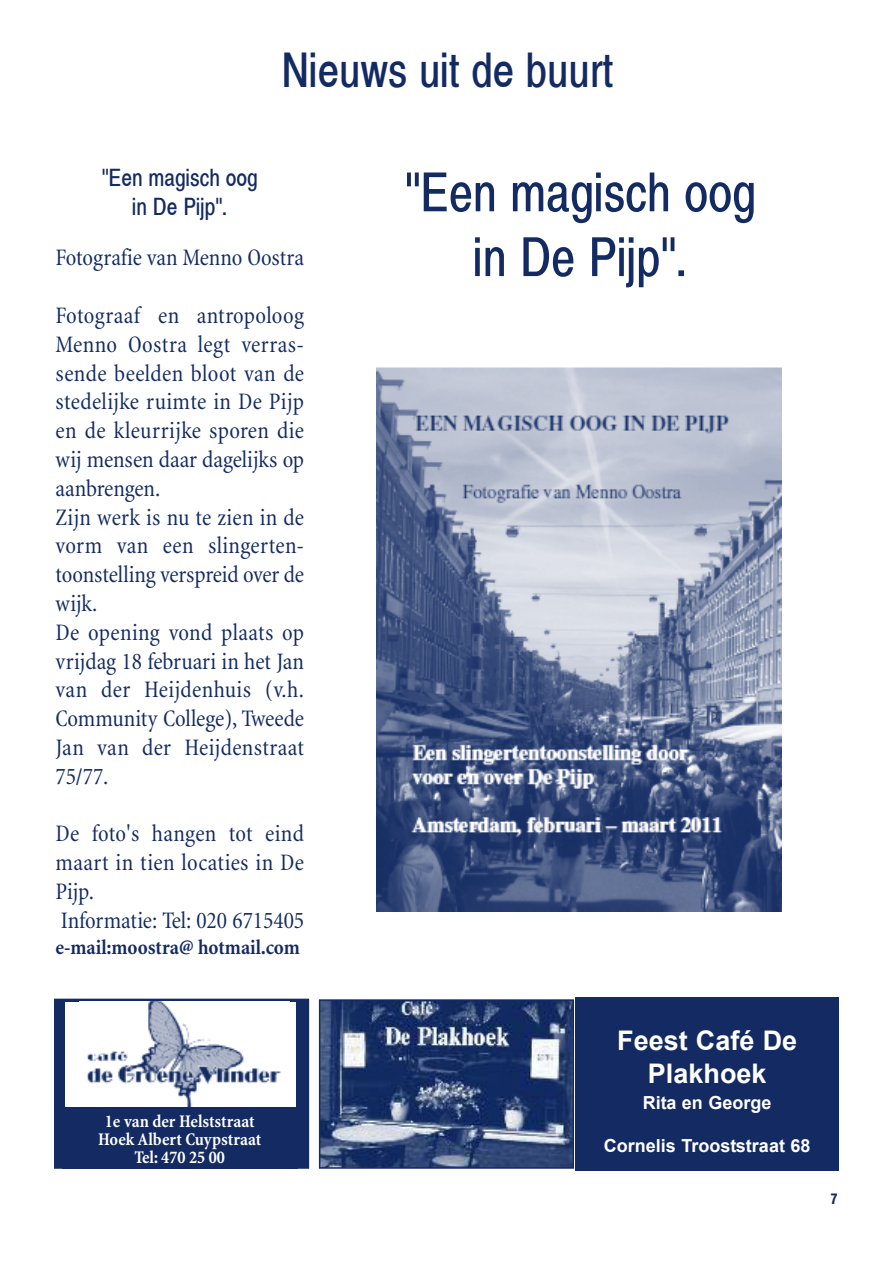
<style>
.page{position:relative;width:893px;height:1263px;background:#fff}
.page>*{position:absolute;margin:0;border:0;box-sizing:border-box;transform-origin:0 0}
.t1{font:54px/64.8px "Xerox Sans Serif Narrow FC";color:#132b62;text-align:center}
.t2{font:48px "Xerox Sans Serif Narrow FC";color:#132b62}
.t3{font:700 27px/32.4px "Arial";color:#fff;text-align:center}
.t4{font:condensed 24px/28.8px "Minion";letter-spacing:.005em;color:#132b62}
.t5{font:24px/28.8px "Xerox Sans Serif Narrow FC";color:#132b62;text-align:center}
.t6{font:700 condensed 21px "Minion";color:#132b62}
.t7{font:700 condensed 18px/18px "Minion";color:#fff;text-align:center}
.t8{font:700 18px "Arial";color:#fff}
.t9{font:700 15px "Xerox Sans Serif Narrow FC";color:#132b62}
</style>
<div class="page">
<div style="left:56px;top:1000px;width:252px;height:167px;background:#132b62"></div>
<div style="left:54px;top:999px;width:255px;height:170px;border:2px solid #132b62"></div>
<div style="left:65px;top:1001px;width:231px;height:105px;background:#fff"></div>
<img style="left:86px;top:1001px;width:196px;height:105px">
<div style="left:62px;top:1112px;width:235px;height:57px;background:#132b62"></div>
<div style="left:575px;top:997px;width:264px;height:173px;background:#132b62"></div>
<img style="left:322px;top:1002px;width:249px;height:164px">
<div style="left:319px;top:999px;width:255px;height:170px;border:2px solid #132b62"></div>
<img style="left:376px;top:367px;width:405px;height:544px">
<h2 class="t2" style="left:282px;top:53px;width:333px">Nieuws uit de buurt</h2>
<p class="t5" style="left:102px;top:166px;width:158px">"Een magisch oog in De Pijp".</p>
<p class="t4" style="left:56px;top:245px;width:250px">Fotografie van Menno Oostra</p>
<p class="t4" style="left:56px;top:303px;width:250px">Fotograaf en antropoloog<br>Menno Oostra legt verras&shy;sende beelden bloot van de stedelijke ruimte in De Pijp en de kleurrijke sporen die wij mensen daar dagelijks op aanbrengen.<br>Zijn werk is nu te zien in de vorm van een slingerten&shy;toonstelling verspreid over de wijk.<br>De opening vond plaats op vrijdag 18 februari in het Jan van der Heijdenhuis (v.h.<br>Community College), Tweede<br>Jan van der Heijdenstraat<br>75/77.</p>
<p class="t4" style="left:56px;top:821px;width:250px">De foto's hangen tot eind maart in tien locaties in De<br>Pijp.<br>Informatie: Tel: 020 6715405</p>
<p class="t6" style="left:55px;top:940px;width:246px">e-mail:moostra@ hotmail.com</p>
<p class="t7" style="left:98px;top:1113px;width:165px">1e van der Helststraat<br>Hoek Albert Cuypstraat<br>Tel: 470 25 00</p>
<h1 class="t1" style="left:405px;top:166px;width:353px">"Een magisch oog in De Pijp".</h1>
<p class="t3" style="left:617px;top:1025px;width:182px">Feest Café De<br>Plakhoek</p>
<p class="t8" style="left:643px;top:1092px;width:130px">Rita en George</p>
<p class="t8" style="left:604px;top:1135px;width:208px">Cornelis Trooststraat 68</p>
<p class="t9" style="left:831px;top:1193px;width:8px">7</p>
</div>
